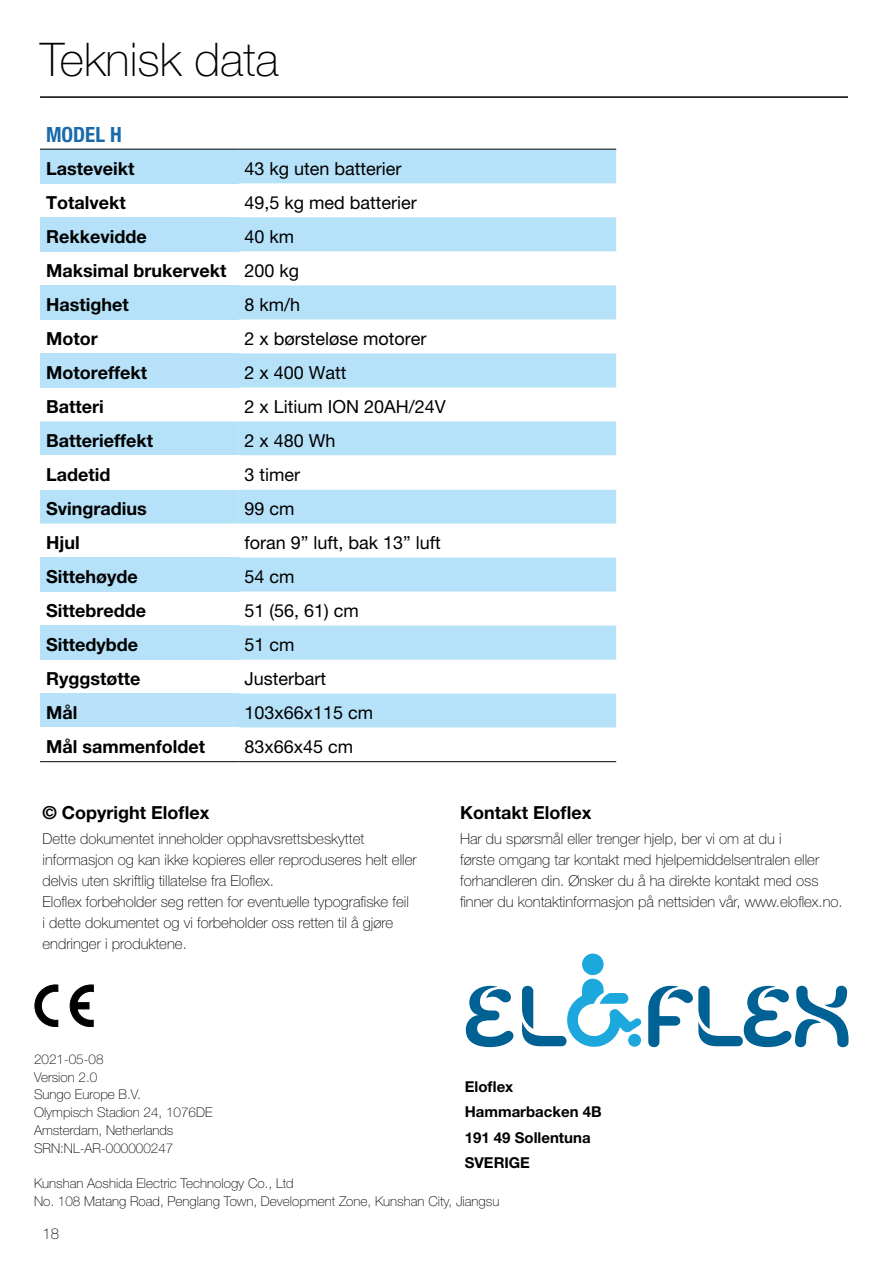
<style>
.page{position:relative;width:893px;height:1263px;background:#fff}
.page>*{position:absolute;margin:0;border:0;box-sizing:border-box;transform-origin:0 0}
.t1{font:100 46.5px "Helvetica Neue LT Pro";color:#000}
.t2{font:700 condensed 21px "Helvetica Neue LT Pro";color:#1a6bab}
.t3{font:700 18px/34px "Helvetica Neue LT Pro";color:#000}
.t4{font:18px "Helvetica Neue LT Pro";color:#000}
.t5{font:100 15px/21px "Helvetica Neue LT Pro";color:#000}
.t6{font:700 15px/25.5px "Helvetica Neue LT Pro";color:#000}
.t7{font:100 13.5px/17.7px "Helvetica Neue LT Pro";color:#000}
.s1{font-weight:400}
</style>
<div class="page">
<svg style="left:466px;top:986px;width:47px;height:61px"></svg>
<svg style="left:648px;top:986px;width:200px;height:61px"></svg>
<div style="left:582px;top:953px;width:22px;height:22px;background:#1ca7dd;border-radius:50%"></div>
<svg style="left:522px;top:979px;width:120px;height:68px"></svg>
<hr style="left:40px;top:96px;width:808px;height:2px;background:#000">
<div style="left:40px;top:149px;width:198px;height:34px;background:#b5e1f9"></div>
<svg style="left:238px;top:150px;width:378px;height:305px;fill:#b5e1f9"></svg>
<div style="left:40px;top:217px;width:198px;height:34px;background:#b5e1f9"></div>
<div style="left:40px;top:285px;width:198px;height:34px;background:#b5e1f9"></div>
<div style="left:40px;top:353px;width:198px;height:34px;background:#b8e2f9"></div>
<div style="left:40px;top:421px;width:198px;height:102px;background:#b5e1f9"></div>
<div style="left:40px;top:455px;width:198px;height:34px;background:#fff"></div>
<svg style="left:238px;top:455px;width:378px;height:273px"></svg>
<div style="left:40px;top:558px;width:198px;height:34px;background:#b5e1f9"></div>
<div style="left:40px;top:626px;width:198px;height:34px;background:#b5e1f9"></div>
<div style="left:40px;top:694px;width:198px;height:34px;background:#b8e2f9"></div>
<hr style="left:40px;top:149px;width:198px;height:1px;background:#000">
<hr style="left:238px;top:149px;width:378px;height:1px;background:#000">
<hr style="left:40px;top:761px;width:198px;height:1px;background:#000">
<hr style="left:238px;top:761px;width:378px;height:1px;background:#000">
<svg style="left:70px;top:985px;width:23px;height:42px"></svg>
<svg style="left:35px;top:985px;width:23px;height:42px"></svg>
<h1 class="t1" style="left:40px;top:33px;width:240px">Teknisk data</h1>
<h2 class="t2" style="left:46px;top:122px;width:77px">MODEL H</h2>
<p class="t3" style="left:46px;top:151px;width:90px">Lasteveikt</p>
<p class="t4" style="left:244px;top:158px;width:159px">43 kg uten batterier</p>
<p class="t3" style="left:46px;top:185px;width:81px">Totalvekt</p>
<p class="t4" style="left:244px;top:192px;width:174px">49,5 kg med batterier</p>
<p class="t3" style="left:46px;top:219px;width:102px">Rekkevidde</p>
<p class="t3" style="left:46px;top:219px;width:255px;text-indent:198px"><span class="s1">40 km<br></span>Maksimal brukervekt <span class="s1">200 kg<br></span>Hastighet</p>
<p class="t4" style="left:244px;top:294px;width:57px">8 km/h</p>
<p class="t3" style="left:46px;top:321px;width:53px">Motor</p>
<p class="t4" style="left:244px;top:328px;width:184px">2 x børsteløse motorer</p>
<p class="t3" style="left:46px;top:355px;width:102px">Motoreffekt</p>
<p class="t4" style="left:244px;top:362px;width:104px">2 x 400 Watt</p>
<p class="t3" style="left:46px;top:389px;width:59px">Batteri</p>
<p class="t4" style="left:244px;top:396px;width:203px">2 x Litium ION 20AH/24V</p>
<p class="t3" style="left:46px;top:423px;width:108px">Batterieffekt</p>
<p class="t4" style="left:244px;top:430px;width:93px">2 x 480 Wh</p>
<p class="t3" style="left:46px;top:457px;width:66px">Ladetid</p>
<p class="t4" style="left:244px;top:464px;width:57px">3 timer</p>
<p class="t3" style="left:46px;top:491px;width:102px">Svingradius</p>
<p class="t4" style="left:244px;top:498px;width:52px">99 cm</p>
<p class="t3" style="left:46px;top:525px;width:35px">Hjul</p>
<p class="t4" style="left:244px;top:532px;width:198px">foran 9” luft, bak 13” luft</p>
<p class="t3" style="left:46px;top:559px;width:93px">Sittehøyde</p>
<p class="t4" style="left:244px;top:566px;width:52px">54 cm</p>
<p class="t3" style="left:46px;top:593px;width:101px">Sittebredde</p>
<p class="t4" style="left:244px;top:600px;width:116px">51 (56, 61) cm</p>
<p class="t3" style="left:46px;top:627px;width:93px">Sittedybde</p>
<p class="t4" style="left:244px;top:634px;width:52px">51 cm</p>
<p class="t3" style="left:46px;top:661px;width:96px">Ryggstøtte</p>
<p class="t4" style="left:244px;top:668px;width:83px">Justerbart</p>
<p class="t3" style="left:46px;top:695px;width:33px">Mål</p>
<p class="t4" style="left:244px;top:702px;width:130px">103x66x115 cm</p>
<p class="t3" style="left:46px;top:729px;width:161px">Mål sammenfoldet</p>
<p class="t4" style="left:244px;top:736px;width:110px">83x66x45 cm</p>
<p class="t3" style="left:43px;top:795px;width:169px">© Copyright Eloflex</p>
<p class="t5" style="left:43px;top:828px;width:376px">Dette dokumentet inneholder opphavsrettsbeskyttet informasjon og kan ikke kopieres eller reproduseres helt eller delvis uten skriftlig tillatelse fra Eloflex.<br>Eloflex forbeholder seg retten for eventuelle typografiske feil<br>i dette dokumentet og vi forbeholder oss retten til å gjøre endringer i produktene.</p>
<p class="t3" style="left:460px;top:795px;width:133px">Kontakt Eloflex</p>
<p class="t5" style="left:460px;top:828px;width:384px">Har du spørsmål eller trenger hjelp, ber vi om at du i<br>første omgang tar kontakt med hjelpemiddelsentralen eller forhandleren din. Ønsker du å ha direkte kontakt med oss finner du kontaktinformasjon på nettsiden vår, www.eloflex.no.</p>
<p class="t7" style="left:34px;top:1050px;width:180px">2021-05-08<br>Version 2.0<br>Sungo Europe B.V.<br>Olympisch Stadion 24, 1076DE<br>Amsterdam, Netherlands<br>SRN:NL-AR-000000247</p>
<p class="t7" style="left:34px;top:1174px;width:467px">Kunshan Aoshida Electric Technology Co., Ltd<br>No. 108 Matang Road, Penglang Town, Development Zone, Kunshan City, Jiangsu</p>
<p class="t6" style="left:465px;top:1073px;width:138px">Eloflex<br>Hammarbacken 4B<br>191 49 Sollentuna<br>SVERIGE</p>
<p class="t5" style="left:43px;top:1223px;width:18px">18</p>
</div>
